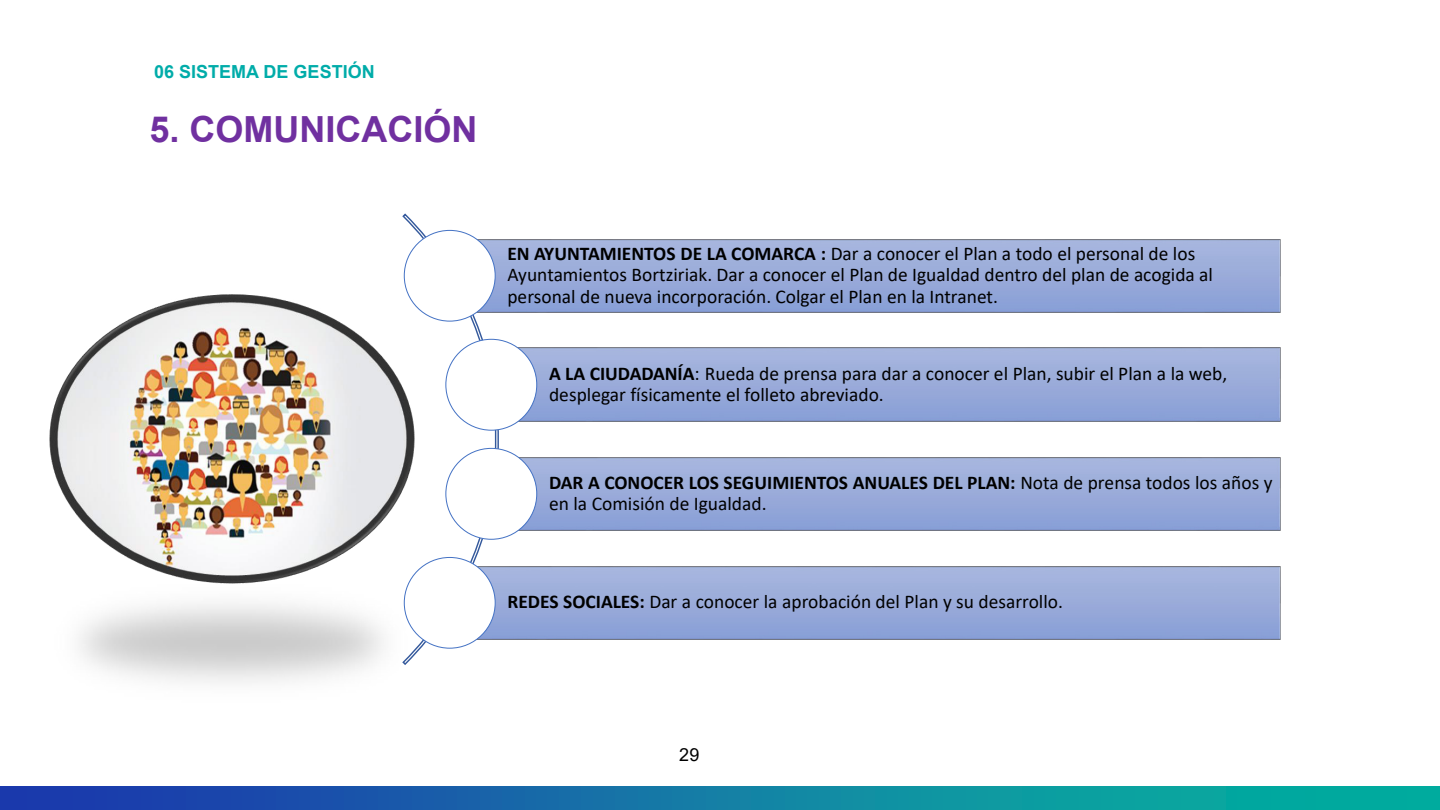
<style>
.page{position:relative;width:1440px;height:810px;background:#fff}
.page>*{position:absolute;margin:0;border:0;box-sizing:border-box;transform-origin:0 0}
.t1{font:700 36px "Arial";color:#7030a0}
.t2{font:19.5px/21.5px "Calibri";color:#000}
.t3{font:700 18px "Arial";color:#00aca9}
.t4{font:18px "Arial";color:#000}
.s1{font-weight:700}
</style>
<div class="page">
<svg style="left:0;top:787px;width:1440px;height:23px;background:#1179a5"></svg>
<svg style="left:402px;top:213px;width:127px;height:436px"></svg>
<div style="left:404px;top:230px;width:91px;height:91px;background:#fff;border-radius:45px"></div>
<img style="left:519px;top:348px;width:762px;height:73px">
<div style="left:446px;top:339px;width:91px;height:91px;background:#fff;border-radius:45px"></div>
<img style="left:519px;top:457px;width:762px;height:73px">
<div style="left:446px;top:448px;width:91px;height:91px;background:#fff;border-radius:45px"></div>
<div style="left:404px;top:557px;width:91px;height:91px;background:#fff;border-radius:45px"></div>
<img style="left:49px;top:294px;width:374px;height:389px">
<p class="t3" style="left:154px;top:59px;width:222px">06 SISTEMA DE GESTIÓN</p>
<h1 class="t1" style="left:150px;top:104px;width:329px">5. COMUNICACIÓN</h1>
<p class="t2" style="left:507px;top:242px;width:707px"><span class="s1">EN AYUNTAMIENTOS DE LA COMARCA :</span> Dar a conocer el Plan a todo el personal de los<br>Ayuntamientos Bortziriak. Dar a conocer el Plan de Igualdad dentro del plan de acogida al personal de nueva incorporación. Colgar el Plan en la Intranet.</p>
<p class="t2" style="left:549px;top:362px;width:680px"><span class="s1">A LA CIUDADANÍA</span>: Rueda de prensa para dar a conocer el Plan, subir el Plan a la web, desplegar físicamente el folleto abreviado.</p>
<p class="t2" style="left:549px;top:471px;width:725px"><span class="s1">DAR A CONOCER LOS SEGUIMIENTOS ANUALES DEL PLAN:</span> Nota de prensa todos los años y en la Comisión de Igualdad.</p>
<p class="t2" style="left:507px;top:591px;width:557px"><span class="s1">REDES SOCIALES:</span> Dar a conocer la aprobación del Plan y su desarrollo.</p>
<p class="t4" style="left:679px;top:742px;width:22px">29</p>
</div>
